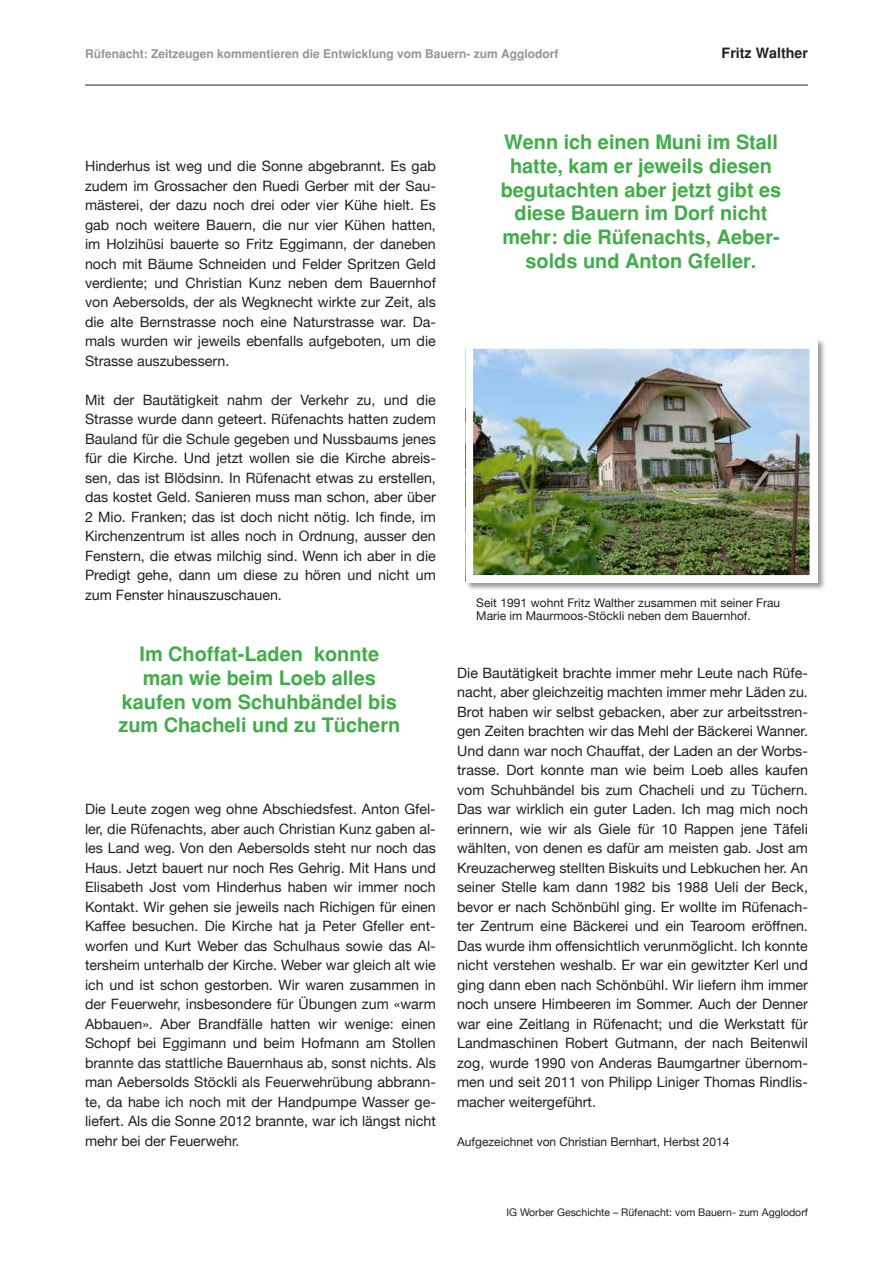
<style>
.page{position:relative;width:893px;height:1263px;background:#fff}
.page>*{position:absolute;margin:0;border:0;box-sizing:border-box;transform-origin:0 0}
.t1{font:700 19.95px/23.9px "Helvetica";color:#41ad49;text-align:center}
.t2{font:14.25px/19.5px "Helvetica Neue";color:#231f20;text-align:justify}
.t3{font:700 14.25px "Helvetica";color:#231f20}
.t4{font:12px/13.5px "Helvetica Neue";color:#231f20}
.t5{font:700 12px "Helvetica";color:#939598}
.t6{font:10.5px "Helvetica Neue";color:#231f20}
</style>
<div class="page">
<div style="left:465px;top:339px;width:361px;height:252px;background:#231f20;opacity:.45"></div>
<img style="left:475px;top:348px;width:333px;height:226px">
<div style="left:466px;top:339px;width:351px;height:244px;border:8px solid #fff"></div>
<hr style="left:85px;top:85px;width:723px;height:1px;background:#231f20">
<p class="t5" style="left:85px;top:47px;width:475px">Rüfenacht: Zeitzeugen kommentieren die Entwicklung vom Bauern- zum Agglodorf</p>
<p class="t3" style="left:722px;top:45px;width:88px">Fritz Walther</p>
<p class="t2" style="left:85px;top:157px;width:352px">Hinderhus ist weg und die Sonne abgebrannt. Es gab zudem im Grossacher den Ruedi Gerber mit der Sau&shy;mästerei, der dazu noch drei oder vier Kühe hielt. Es gab noch weitere Bauern, die nur vier Kühen hatten, im Holzihüsi bauerte so Fritz Eggimann, der daneben noch mit Bäume Schneiden und Felder Spritzen Geld verdiente; und Christian Kunz neben dem Bauernhof von Aebersolds, der als Wegknecht wirkte zur Zeit, als die alte Bernstrasse noch eine Naturstrasse war. Da&shy;mals wurden wir jeweils ebenfalls aufgeboten, um die Strasse auszubessern.</p>
<p class="t2" style="left:85px;top:391px;width:352px">Mit der Bautätigkeit nahm der Verkehr zu, und die Strasse wurde dann geteert. Rüfenachts hatten zudem Bauland für die Schule gegeben und Nussbaums jenes für die Kirche. Und jetzt wollen sie die Kirche abreis&shy;sen, das ist Blödsinn. In Rüfenacht etwas zu erstellen, das kostet Geld. Sanieren muss man schon, aber über 2 Mio. Franken; das ist doch nicht nötig. Ich finde, im Kirchenzentrum ist alles noch in Ordnung, ausser den Fenstern, die etwas milchig sind. Wenn ich aber in die Predigt gehe, dann um diese zu hören und nicht um zum Fenster hinauszuschauen.</p>
<h1 class="t1" style="left:119px;top:642px;width:283px">Im Choffat-Laden konnte man wie beim Loeb alles kaufen vom Schuhbändel bis zum Chacheli und zu Tüchern</h1>
<p class="t2" style="left:85px;top:800px;width:352px">Die Leute zogen weg ohne Abschiedsfest. Anton Gfel&shy;ler, die Rüfenachts, aber auch Christian Kunz gaben al&shy;les Land weg. Von den Aebersolds steht nur noch das Haus. Jetzt bauert nur noch Res Gehrig. Mit Hans und Elisabeth Jost vom Hinderhus haben wir immer noch Kontakt. Wir gehen sie jeweils nach Richigen für einen Kaffee besuchen. Die Kirche hat ja Peter Gfeller ent&shy;worfen und Kurt Weber das Schulhaus sowie das Al&shy;tersheim unterhalb der Kirche. Weber war gleich alt wie ich und ist schon gestorben. Wir waren zusammen in der Feuerwehr, insbesondere für Übungen zum «warm Abbauen». Aber Brandfälle hatten wir wenige: einen Schopf bei Eggimann und beim Hofmann am Stollen brannte das stattliche Bauernhaus ab, sonst nichts. Als man Aebersolds Stöckli als Feuerwehrübung abbrann&shy;te, da habe ich noch mit der Handpumpe Wasser ge&shy;liefert. Als die Sonne 2012 brannte, war ich längst nicht mehr bei der Feuerwehr.</p>
<h1 class="t1" style="left:501px;top:130px;width:282px">Wenn ich einen Muni im Stall hatte, kam er jeweils diesen begutachten aber jetzt gibt es diese Bauern im Dorf nicht mehr: die Rüfenachts, Aeber&shy;solds und Anton Gfeller.</h1>
<p class="t4" style="left:476px;top:596px;width:305px">Seit 1991 wohnt Fritz Walther zusammen mit seiner Frau<br>Marie im Maurmoos-Stöckli neben dem Bauernhof.</p>
<p class="t2" style="left:457px;top:664px;width:352px">Die Bautätigkeit brachte immer mehr Leute nach Rüfe&shy;nacht, aber gleichzeitig machten immer mehr Läden zu.<br>Brot haben wir selbst gebacken, aber zur arbeitsstren&shy;gen Zeiten brachten wir das Mehl der Bäckerei Wanner.<br>Und dann war noch Chauffat, der Laden an der Worbs&shy;trasse. Dort konnte man wie beim Loeb alles kaufen vom Schuhbändel bis zum Chacheli und zu Tüchern.<br>Das war wirklich ein guter Laden. Ich mag mich noch erinnern, wie wir als Giele für 10 Rappen jene Täfeli wählten, von denen es dafür am meisten gab. Jost am Kreuzacherweg stellten Biskuits und Lebkuchen her. An seiner Stelle kam dann 1982 bis 1988 Ueli der Beck, bevor er nach Schönbühl ging. Er wollte im Rüfenach&shy;ter Zentrum eine Bäckerei und ein Tearoom eröffnen.<br>Das wurde ihm offensichtlich verunmöglicht. Ich konnte nicht verstehen weshalb. Er war ein gewitzter Kerl und ging dann eben nach Schönbühl. Wir liefern ihm immer noch unsere Himbeeren im Sommer. Auch der Denner war eine Zeitlang in Rüfenacht; und die Werkstatt für Landmaschinen Robert Gutmann, der nach Beitenwil zog, wurde 1990 von Anderas Baumgartner übernom&shy;men und seit 2011 von Philipp Liniger Thomas Rindlis&shy;macher weitergeführt.</p>
<p class="t4" style="left:457px;top:1136px;width:274px">Aufgezeichnet von Christian Bernhart, Herbst 2014</p>
<p class="t6" style="left:506px;top:1204px;width:303px">IG Worber Geschichte – Rüfenacht: vom Bauern- zum Agglodorf</p>
</div>
